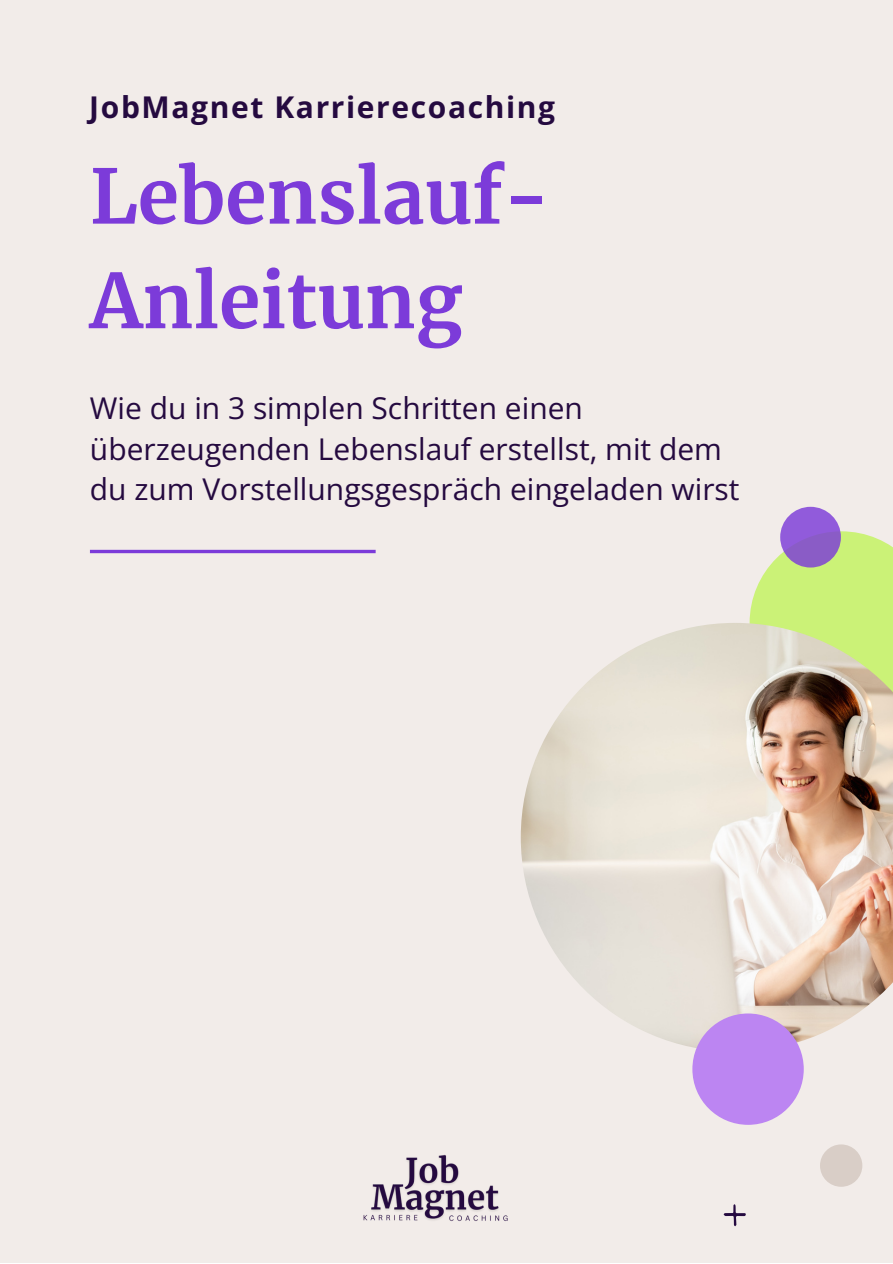
<style>
.page{position:relative;width:893px;height:1264px;background:#fff}
.page>*{position:absolute;margin:0;border:0;box-sizing:border-box;transform-origin:0 0}
.t1{font:700 75px/104.6px "Merriweather";color:#7c3bd9}
.t2{font:30px/40.5px "Open Sans";color:#250a40}
.t3{font:700 30px "Open Sans";letter-spacing:.055em;color:#250a40}
</style>
<div class="page">
<div style="left:0;top:0;width:892px;height:1262px;background:#f2ece9"></div>
<svg style="left:749px;top:531px;width:143px;height:92px;background:#d0f088"></svg>
<div style="left:780px;top:507px;width:60px;height:60px;background:linear-gradient(to bottom,#945ce1,#895cc2);border-radius:50%"></div>
<img style="left:520px;top:623px;width:372px;height:428px">
<div style="left:692px;top:1013px;width:111px;height:111px;background:#bc85f2;border-radius:50%"></div>
<svg style="left:723px;top:1204px;width:22px;height:22px"></svg>
<div style="left:819px;top:1144px;width:43px;height:42px;background:#d9cec7;border-radius:50%"></div>
<img style="left:363px;top:1154px;width:145px;height:67px">
<hr style="left:90px;top:550px;width:285px;height:3px;background:#7c3bd9">
<p class="t3" style="left:89px;top:86px;width:467px">JobMagnet Karrierecoaching</p>
<p class="t1" style="left:90px;top:145px;width:462px">Lebenslauf-<br>Anleitung</p>
<p class="t2" style="left:90px;top:387px;width:651px">Wie du in 3 simplen Schritten einen überzeugenden Lebenslauf erstellst, mit dem du zum Vorstellungsgespräch eingeladen wirst</p>
</div>
